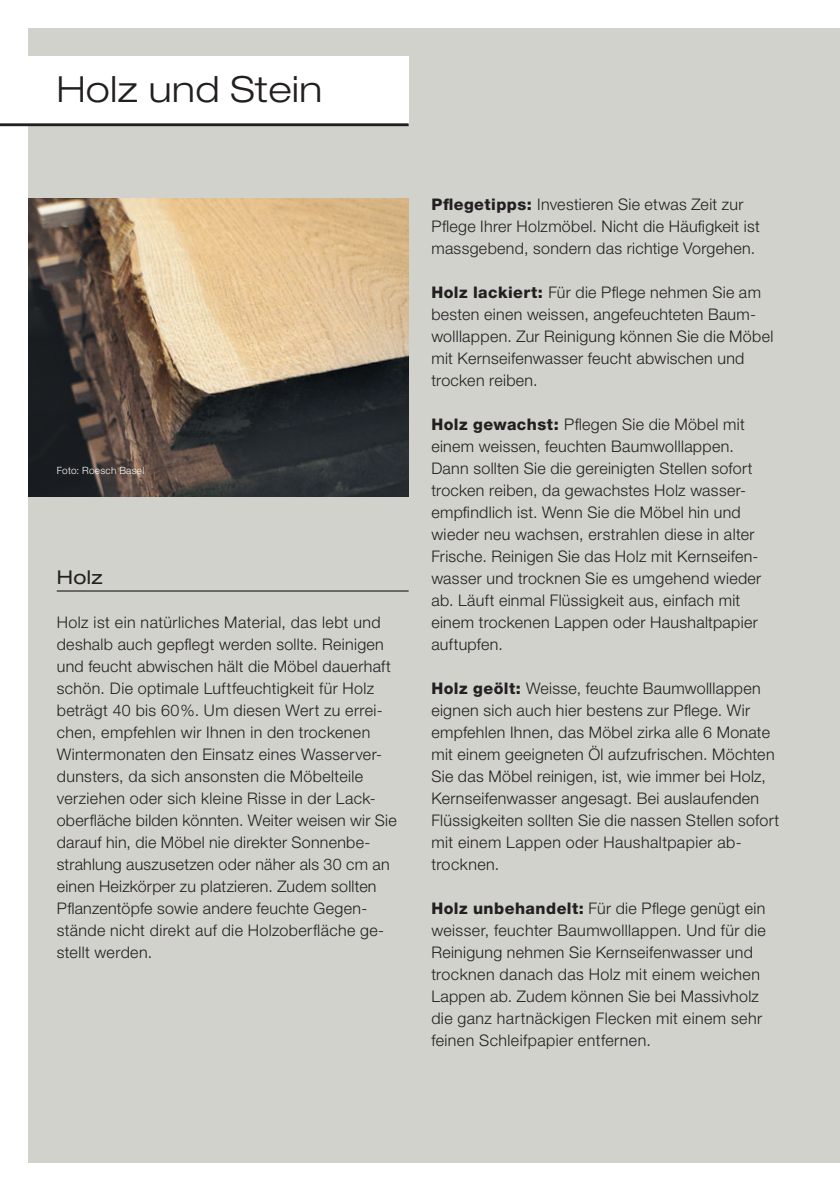
<style>
.page{position:relative;width:840px;height:1191px;background:#fff}
.page>*{position:absolute;margin:0;border:0;box-sizing:border-box;transform-origin:0 0}
.t1{font:300 expanded 36px "Helvetica Neue LT Std";letter-spacing:.015em;color:#231f20}
.t2{font:expanded 19px "Helvetica Neue LT Std";color:#231f20}
.t3{font:300 16px/22px "Helvetica Neue LT Std";letter-spacing:.02em;color:#231f20}
.t4{font:300 10px "Helvetica Neue LT Std";letter-spacing:.03em;color:#fff}
.s1{font-weight:800}
</style>
<div class="page">
<div style="left:28px;top:28px;width:811px;height:1134px;background:#d1d2cc"></div>
<hr style="left:57px;top:590px;width:351px;height:1px;background:#3e3e3f">
<img style="left:28px;top:198px;width:380px;height:298px">
<div style="left:0;top:57px;width:408px;height:68px;background:#fff"></div>
<hr style="left:0;top:123px;width:408px;height:3px;background:#231f20">
<h1 class="t1" style="left:57px;top:77px;width:267px">Holz und Stein</h1>
<p class="t4" style="left:57px;top:467px;width:89px">Foto: Roesch Basel</p>
<p class="t2" style="left:57px;top:570px;width:47px">Holz</p>
<p class="t3" style="left:57px;top:613px;width:341px">Holz ist ein natürliches Material, das lebt und deshalb auch gepflegt werden sollte. Reinigen und feucht abwischen hält die Möbel dauerhaft schön. Die optimale Luftfeuchtigkeit für Holz beträgt 40 bis 60 %. Um diesen Wert zu errei&shy;chen, empfehlen wir Ihnen in den trockenen Wintermonaten den Einsatz eines Wasserver&shy;dunsters, da sich ansonsten die Möbelteile<br>ver ziehen oder sich kleine Risse in der Lack&shy;oberfläche bilden könnten. Weiter weisen wir Sie darauf hin, die Möbel nie direkter Sonnenbe&shy;strahlung auszusetzen oder näher als 30 cm an einen Heizkörper zu platzieren. Zudem sollten Pflanzentöpfe sowie andere feuchte Gegen&shy;stände nicht direkt auf die Holzoberfläche ge&shy;stellt werden.</p>
<p class="t3" style="left:431px;top:195px;width:330px"><span class="s1">Pflegetipps:</span> Investieren Sie etwas Zeit zur<br>Pflege Ihrer Holzmöbel. Nicht die Häufigkeit ist massgebend, sondern das richtige Vorgehen.</p>
<p class="t3" style="left:431px;top:283px;width:343px"><span class="s1">Holz lackiert:</span> Für die Pflege nehmen Sie am besten einen weissen, angefeuchteten Baum&shy;wolllappen. Zur Reinigung können Sie die Möbel mit Kernseifenwasser feucht abwischen und trocken reiben.</p>
<p class="t3" style="left:431px;top:415px;width:331px"><span class="s1">Holz gewachst:</span> Pflegen Sie die Möbel mit einem weissen, feuchten Baumwolllappen.<br>Dann sollten Sie die gereinigten Stellen sofort trocken reiben, da gewachstes Holz wasser&shy;empfindlich ist. Wenn Sie die Möbel hin und wieder neu wachsen, erstrahlen diese in alter Frische. Reinigen Sie das Holz mit Kernseifen&shy;wasser und trocknen Sie es umgehend wieder ab. Läuft einmal Flüssigkeit aus, einfach mit einem trockenen Lappen oder Haushaltpapier auftupfen.</p>
<p class="t3" style="left:431px;top:679px;width:349px"><span class="s1">Holz geölt:</span> Weisse, feuchte Baumwolllappen eignen sich auch hier bestens zur Pflege. Wir empfehlen Ihnen, das Möbel zirka alle 6 Monate mit einem geeigneten Öl aufzufrischen. Möchten Sie das Möbel reinigen, ist, wie immer bei Holz, Kernseifenwasser angesagt. Bei auslaufenden Flüssigkeiten sollten Sie die nassen Stellen sofort mit einem Lappen oder Haushaltpapier ab&shy;trocknen.</p>
<p class="t3" style="left:431px;top:899px;width:336px"><span class="s1">Holz unbehandelt:</span> Für die Pflege genügt ein weisser, feuchter Baumwolllappen. Und für die Reinigung nehmen Sie Kernseifenwasser und trocknen danach das Holz mit einem weichen Lappen ab. Zudem können Sie bei Massivholz die ganz hartnäckigen Flecken mit einem sehr feinen Schleifpapier entfernen.</p>
</div>
